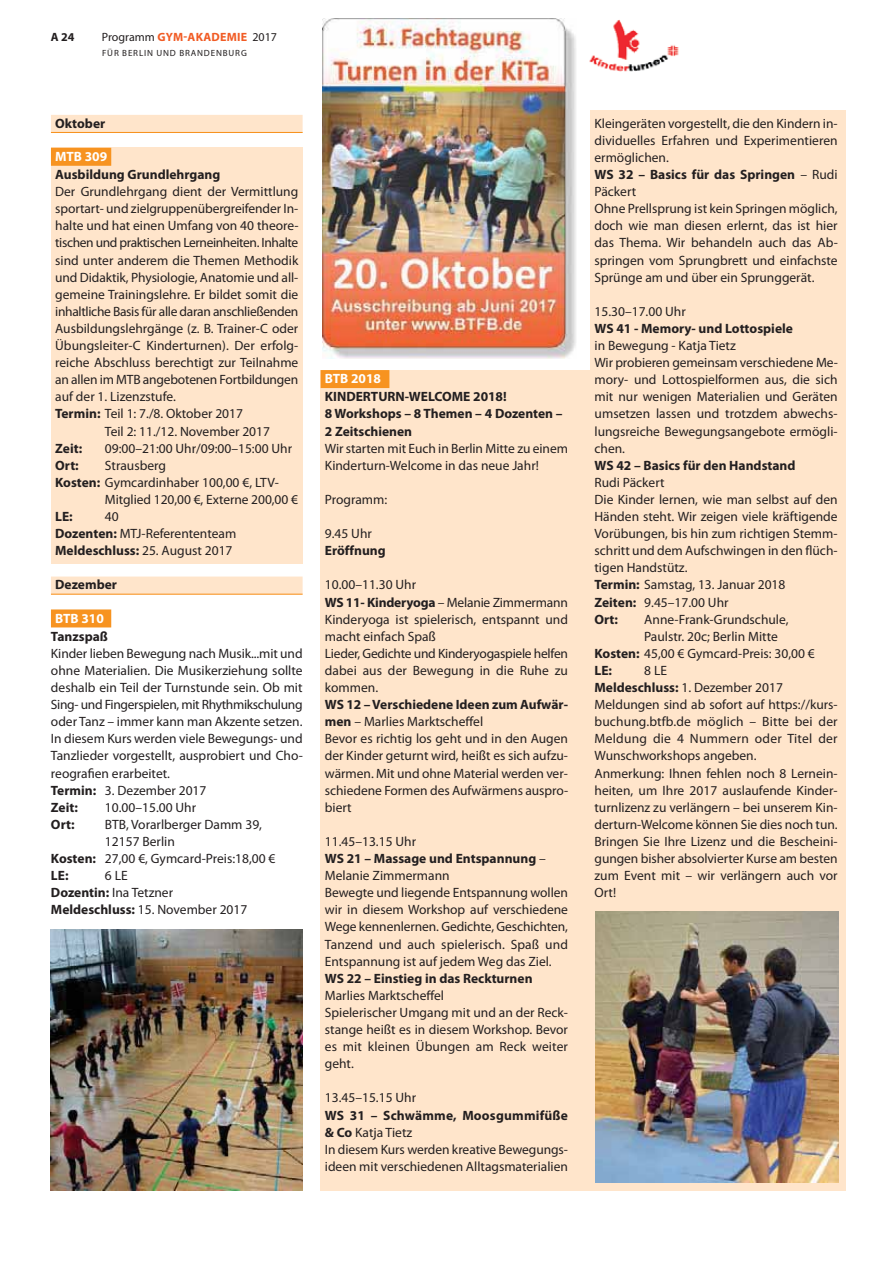
<style>
.page{position:relative;width:893px;height:1263px;background:#fff}
.page>*{position:absolute;margin:0;border:0;box-sizing:border-box;transform-origin:0 0}
.t1{font:13.5px/17.1px "Myriad Pro";color:#231f20}
.t2{font:700 13.5px/17.1px "Myriad Pro";color:#231f20}
.t3{font:13.5px "Myriad Pro";letter-spacing:-.03em;color:#231f20}
.t4{font:13.5px "Myriad Pro";letter-spacing:-.025em;color:#231f20}
.t5{font:700 13.5px "Myriad Pro";color:#fff}
.t6{font:12px "Myriad Pro";color:#231f20}
.t7{font:700 12px "Myriad Pro";color:#231f20}
.t8{font:9px "Myriad Pro";letter-spacing:.095em;color:#231f20}
.s1{font-weight:700;color:#f15b24}
.s2{font-weight:700}
</style>
<div class="page">
<div style="left:321px;top:370px;width:521px;height:821px;background:#ffe5cb"></div>
<div style="left:590px;top:111px;width:256px;height:1080px;background:#ffe5cb"></div>
<div style="left:51px;top:147px;width:252px;height:417px;background:#ffe5cb"></div>
<div style="left:51px;top:115px;width:252px;height:18px;background:#ffe5cb"></div>
<hr style="left:51px;top:132px;width:252px;height:1px;background:#f79320">
<div style="left:51px;top:148px;width:60px;height:18px;background:#f79320"></div>
<div style="left:51px;top:577px;width:252px;height:18px;background:#ffe5cb"></div>
<hr style="left:51px;top:594px;width:252px;height:1px;background:#f79320">
<div style="left:51px;top:609px;width:60px;height:18px;background:#f79320"></div>
<div style="left:321px;top:370px;width:68px;height:18px;background:#f79320"></div>
<img style="left:323px;top:18px;width:253px;height:340px">
<img style="left:51px;top:929px;width:252px;height:261px">
<img style="left:595px;top:912px;width:244px;height:270px">
<img style="left:589px;top:20px;width:90px;height:52px">
<p class="t7" style="left:51px;top:32px;width:25px">A 24</p>
<p class="t6" style="left:102px;top:32px;width:177px">Programm <span class="s1">GYM-AKADEMIE</span> 2017</p>
<p class="t8" style="left:102px;top:50px;width:146px">FÜR BERLIN UND BRANDENBURG</p>
<p class="t2" style="left:55px;top:115px;width:52px">Oktober</p>
<p class="t5" style="left:55px;top:151px;width:54px">MTB 309</p>
<p class="t2" style="left:55px;top:167px;width:167px">Ausbildung Grundlehrgang</p>
<p class="t1" style="left:55px;top:184px;width:245px">Der Grundlehrgang dient der Vermittlung</p>
<p class="t1" style="left:55px;top:201px;width:245px">sportart- und zielgruppenübergreifender In-</p>
<p class="t1" style="left:55px;top:218px;width:245px">halte und hat einen Umfang von 40 theore-</p>
<p class="t3" style="left:55px;top:238px;width:245px">tischen und praktischen Lerneinheiten. Inhalte</p>
<p class="t1" style="left:55px;top:252px;width:245px">sind unter anderem die Themen Methodik</p>
<p class="t1" style="left:55px;top:269px;width:245px">und Didaktik, Physiologie, Anatomie und all-</p>
<p class="t1" style="left:55px;top:286px;width:245px">gemeine Trainingslehre. Er bildet somit die</p>
<p class="t4" style="left:55px;top:306px;width:245px">inhaltliche Basis für alle daran anschließenden</p>
<p class="t1" style="left:55px;top:321px;width:245px">Ausbildungslehrgänge (z. B. Trainer-C oder</p>
<p class="t1" style="left:55px;top:338px;width:245px">Übungsleiter-C Kinderturnen). Der erfolg-</p>
<p class="t1" style="left:55px;top:355px;width:245px">reiche Abschluss berechtigt zur Teilnahme</p>
<p class="t1" style="left:55px;top:372px;width:245px">an allen im MTB angebotenen Fortbildungen</p>
<p class="t1" style="left:55px;top:389px;width:122px">auf der 1. Lizenzstufe.</p>
<p class="t1" style="left:55px;top:406px;width:189px"><span class="s2">Termin:</span> Teil 1: 7./8. Oktober 2017</p>
<p class="t1" style="left:105px;top:423px;width:167px">Teil 2: 11./12. November 2017</p>
<p class="t2" style="left:55px;top:440px;width:28px">Zeit:</p>
<p class="t1" style="left:105px;top:440px;width:189px">09:00–21:00 Uhr/09:00–15:00 Uhr</p>
<p class="t2" style="left:55px;top:457px;width:25px">Ort:</p>
<p class="t1" style="left:105px;top:457px;width:63px">Strausberg</p>
<p class="t1" style="left:55px;top:475px;width:225px"><span class="s2">Kosten:</span> Gymcardinhaber 100,00 €, LTV-</p>
<p class="t1" style="left:105px;top:492px;width:195px">Mitglied 120,00 €, Externe 200,00 €</p>
<p class="t2" style="left:55px;top:509px;width:19px">LE:</p>
<p class="t1" style="left:55px;top:509px;width:183px;text-indent:50px">40<br><span class="s2">Dozenten:</span> MTJ-Referententeam<br><span class="s2">Meldeschluss:</span> 25. August 2017</p>
<p class="t2" style="left:55px;top:577px;width:63px">Dezember</p>
<p class="t5" style="left:55px;top:613px;width:50px">BTB 310</p>
<p class="t2" style="left:51px;top:628px;width:59px">Tanzspaß</p>
<p class="t1" style="left:51px;top:646px;width:253px">Kinder lieben Bewegung nach Musik...mit und ohne Materialien. Die Musikerziehung sollte deshalb ein Teil der Turnstunde sein. Ob mit Sing- und Fingerspielen, mit Rhythmikschulung oder Tanz – immer kann man Akzente setzen.<br>In diesem Kurs werden viele Bewegungs- und Tanzlieder vorgestellt, ausprobiert und Cho&shy;reografien erarbeitet.<br><span class="s2">Termin:</span> 3. Dezember 2017<br><span class="s2">Zeit:</span></p>
<p class="t1" style="left:105px;top:799px;width:93px">10.00–15.00 Uhr</p>
<p class="t2" style="left:51px;top:817px;width:25px">Ort:</p>
<p class="t1" style="left:105px;top:817px;width:159px">BTB, Vorarlberger Damm 39,</p>
<p class="t1" style="left:105px;top:834px;width:71px">12157 Berlin</p>
<p class="t1" style="left:51px;top:851px;width:226px"><span class="s2">Kosten:</span> 27,00 €, Gymcard-Preis:18,00 €</p>
<p class="t2" style="left:51px;top:868px;width:19px">LE:</p>
<p class="t1" style="left:51px;top:868px;width:198px;text-indent:54px">6 LE<br><span class="s2">Dozentin:</span> Ina Tetzner<br><span class="s2">Meldeschluss:</span> 15. November 2017</p>
<p class="t5" style="left:325px;top:373px;width:58px">BTB 2018</p>
<p class="t2" style="left:325px;top:389px;width:239px">KINDERTURN-WELCOME 2018!<br>8 Workshops – 8 Themen – 4 Dozenten –<br>2 Zeitschienen</p>
<p class="t1" style="left:325px;top:440px;width:245px">Wir starten mit Euch in Berlin Mitte zu einem<br>Kinderturn-Welcome in das neue Jahr!</p>
<p class="t1" style="left:325px;top:492px;width:64px">Programm:</p>
<p class="t1" style="left:325px;top:526px;width:49px">9.45 Uhr</p>
<p class="t2" style="left:325px;top:543px;width:62px">Eröffnung</p>
<p class="t1" style="left:325px;top:577px;width:245px">10.00–11.30 Uhr<br><span class="s2">WS 11- Kinderyoga</span> – Melanie Zimmermann<br>Kinderyoga ist spielerisch, entspannt und macht einfach Spaß<br>Lieder, Gedichte und Kinderyogaspiele helfen dabei aus der Bewegung in die Ruhe zu kommen.</p>
<p class="t1" style="left:325px;top:697px;width:245px"><span class="s2">WS 12 – Verschiedene Ideen zum Aufwär&shy;men</span> – Marlies Marktscheffel<br>Bevor es richtig los geht und in den Augen der Kinder geturnt wird, heißt es sich aufzu&shy;wärmen. Mit und ohne Material werden ver&shy;schiedene Formen des Aufwärmens auspro&shy;biert</p>
<p class="t1" style="left:325px;top:834px;width:245px">11.45–13.15 Uhr<br><span class="s2">WS 21 – Massage und Entspannung</span> – Melanie Zimmermann<br>Bewegte und liegende Entspannung wollen wir in diesem Workshop auf verschiedene Wege kennenlernen. Gedichte, Geschichten, Tanzend und auch spielerisch. Spaß und Entspannung ist auf jedem Weg das Ziel.</p>
<p class="t2" style="left:325px;top:971px;width:209px">WS 22 – Einstieg in das Reckturnen</p>
<p class="t1" style="left:325px;top:988px;width:245px">Marlies Marktscheffel<br>Spielerischer Umgang mit und an der Reck&shy;stange heißt es in diesem Workshop. Bevor es mit kleinen Übungen am Reck weiter geht.</p>
<p class="t1" style="left:325px;top:1090px;width:93px">13.45–15.15 Uhr</p>
<p class="t1" style="left:325px;top:1107px;width:245px"><span class="s2">WS 31 – Schwämme, Moosgummifüße &amp; Co</span> Katja Tietz<br>In diesem Kurs werden kreative Bewegungs&shy;ideen mit verschiedenen Alltagsmaterialien</p>
<p class="t1" style="left:594px;top:115px;width:245px">Kleingeräten vorgestellt, die den Kindern in&shy;dividuelles Erfahren und Experimentieren ermöglichen.<br><span class="s2">WS 32 – Basics für das Springen</span> – Rudi Päckert<br>Ohne Prellsprung ist kein Springen möglich, doch wie man diesen erlernt, das ist hier das Thema. Wir behandeln auch das Ab&shy;springen vom Sprungbrett und einfachste Sprünge am und über ein Sprunggerät.</p>
<p class="t1" style="left:594px;top:304px;width:93px">15.30–17.00 Uhr</p>
<p class="t2" style="left:594px;top:321px;width:200px">WS 41 - Memory- und Lottospiele</p>
<p class="t1" style="left:594px;top:338px;width:245px">in Bewegung - Katja Tietz<br>Wir probieren gemeinsam verschiedene Me&shy;mory- und Lottospielformen aus, die sich mit nur wenigen Materialien und Geräten umsetzen lassen und trotzdem abwechs&shy;lungsreiche Bewegungsangebote ermögli&shy;chen.</p>
<p class="t2" style="left:594px;top:458px;width:203px">WS 42 – Basics für den Handstand</p>
<p class="t1" style="left:594px;top:475px;width:245px">Rudi Päckert<br>Die Kinder lernen, wie man selbst auf den<br>Händen steht. Wir zeigen viele kräftigende<br>Vorübungen, bis hin zum richtigen Stemm&shy;schritt und dem Aufschwingen in den flüch&shy;tigen Handstütz.<br><span class="s2">Termin:</span> Samstag, 13. Januar 2018<br><span class="s2">Zeiten:</span> 9.45–17.00 Uhr<br><span class="s2">Ort:</span></p>
<p class="t1" style="left:644px;top:611px;width:146px">Anne-Frank-Grundschule,</p>
<p class="t1" style="left:644px;top:628px;width:135px">Paulstr. 20c; Berlin Mitte</p>
<p class="t1" style="left:594px;top:646px;width:222px"><span class="s2">Kosten:</span> 45,00 € Gymcard-Preis: 30,00 €</p>
<p class="t2" style="left:594px;top:663px;width:19px">LE:</p>
<p class="t1" style="left:594px;top:663px;width:245px;text-indent:50px">8 LE<br><span class="s2">Meldeschluss:</span> 1. Dezember 2017<br>Meldungen sind ab sofort auf https://kurs&shy;buchung.btfb.de möglich – Bitte bei der Meldung die 4 Nummern oder Titel der Wunschworkshops angeben.<br>Anmerkung: Ihnen fehlen noch 8 Lernein&shy;heiten, um Ihre 2017 auslaufende Kinder&shy;turnlizenz zu verlängern – bei unserem Kin&shy;derturn-Welcome können Sie dies noch tun.<br>Bringen Sie Ihre Lizenz und die Bescheini&shy;gungen bisher absolvierter Kurse am besten zum Event mit – wir verlängern auch vor Ort!</p>
</div>
